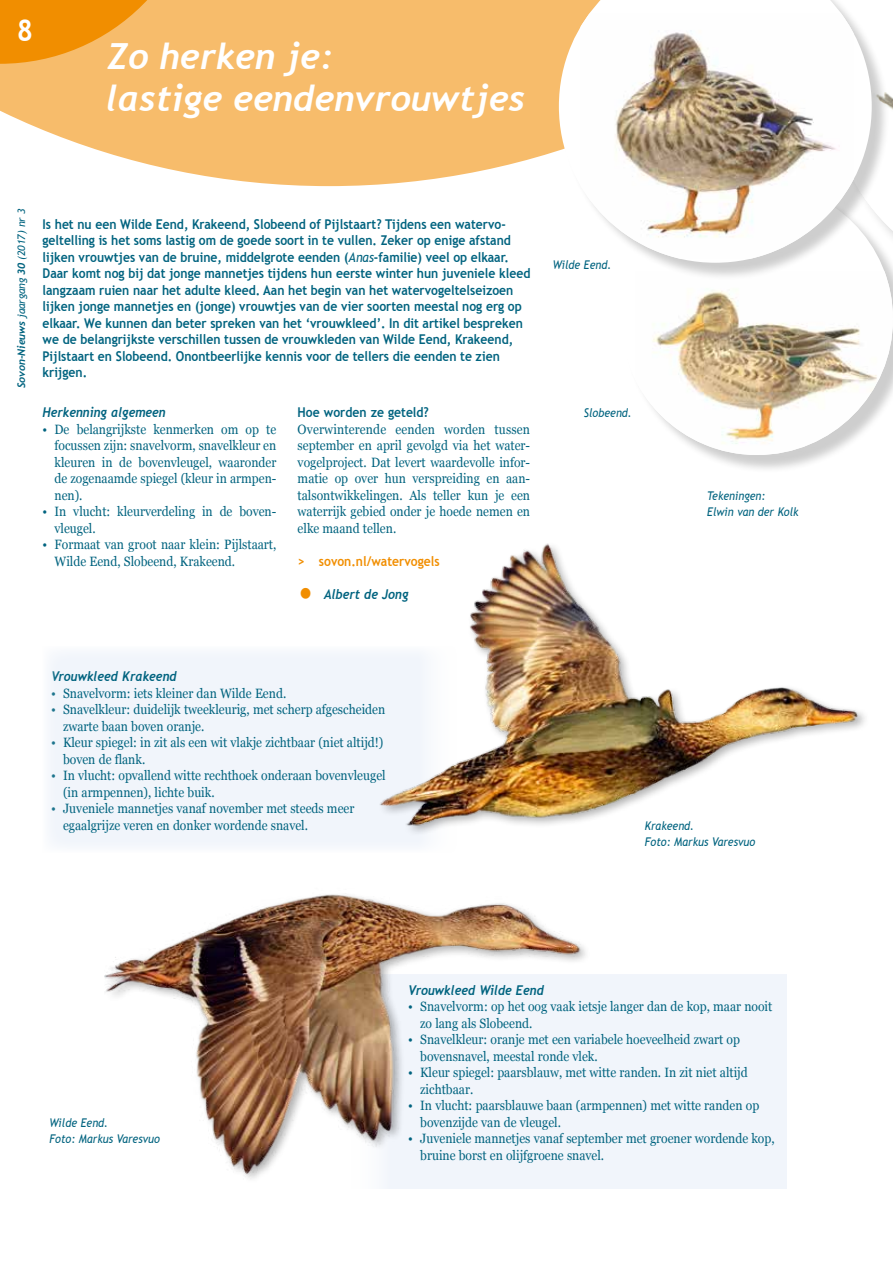
<style>
.page{position:relative;width:893px;height:1263px;background:#fff}
.page>*{position:absolute;margin:0;border:0;box-sizing:border-box;transform-origin:0 0}
.t1{font:italic 700 36px/42px "Trebuchet";color:#fff}
.t2{font:700 30px "Trebuchet MS";color:#fff;scale:.9 1}
.t3{font:13.5px/16.5px "Georgia";color:#00637f;scale:.9 1}
.t4{font:700 13.5px/16.5px "Trebuchet MS";color:#00637f;scale:.9 1}
.t5{font:italic 700 13.5px "Trebuchet";color:#00637f;scale:.9 1}
.t6{font:700 13.5px "Trebuchet MS";color:#f18e00;scale:.9 1}
.t7{font:italic 12px/16.5px "Trebuchet MS";color:#00637f;scale:.9 1}
.t8{font:italic 10.5px "Trebuchet MS";letter-spacing:-.01em;color:#00637f}
.s1{font-family:"Trebuchet";font-weight:700}
.s2{font-weight:400;font-style:italic}
.s3{font-family:"Trebuchet MS";font-style:normal;font-size:34.5px;color:#f18e00}
</style>
<div class="page">
<div style="left:623px;top:185px;width:270px;height:288px;background:#000;opacity:.2"></div>
<img style="left:635px;top:283px;width:258px;height:172px">
<div style="left:349px;top:974px;width:438px;height:214px;background:#f1f5fb"></div>
<svg style="left:0;top:0;width:531px;height:186px;fill:#f7bc6b"></svg>
<svg style="left:0;top:0;width:202px;height:64px"></svg>
<img style="left:104px;top:894px;width:491px;height:295px">
<div style="left:43px;top:646px;width:418px;height:207px;background:#f1f5fb"></div>
<img style="left:349px;top:543px;width:516px;height:310px">
<div style="left:832px;top:0;width:61px;height:307px;background:#fefefe"></div>
<svg style="left:531px;top:0;width:362px;height:283px"></svg>
<img style="left:890px;top:0;width:3px;height:231px">
<div style="left:561px;top:0;width:329px;height:282px;background:#000;opacity:.2"></div>
<svg style="left:559px;top:0;width:313px;height:263px"></svg>
<img style="left:580px;top:14px;width:274px;height:245px">
<h2 class="t2" style="left:17px;top:11px;width:19px">8</h2>
<h1 class="t1" style="left:106px;top:36px;width:420px">Zo herken je:<br>lastige eendenvrouwtjes</h1>
<p class="t8" style="left:15px;top:388px;width:181px;rotate:-90deg"><span class="s1">Sovon-Nieuws</span> jaargang <span class="s1">30</span> (2017) nr 3</p>
<p class="t4" style="left:43px;top:216px;width:544px">Is het nu een Wilde Eend, Krakeend, Slobeend of Pijlstaart? Tijdens een watervo&shy;geltelling is het soms lastig om de goede soort in te vullen. Zeker op enige afstand lijken vrouwtjes van de bruine, middelgrote eenden (<span class="s2">Anas</span>-familie) veel op elkaar.<br>Daar komt nog bij dat jonge mannetjes tijdens hun eerste winter hun juveniele kleed langzaam ruien naar het adulte kleed. Aan het begin van het watervogeltelseizoen lijken jonge mannetjes en (jonge) vrouwtjes van de vier soorten meestal nog erg op elkaar. We kunnen dan beter spreken van het ‘vrouwkleed’. In dit artikel bespreken we de belangrijkste verschillen tussen de vrouwkleden van Wilde Eend, Krakeend, Pijlstaart en Slobeend. Onontbeerlijke kennis voor de tellers die eenden te zien krijgen.</p>
<p class="t7" style="left:553px;top:256px;width:67px">Wilde Eend.</p>
<p class="t5" style="left:43px;top:404px;width:138px">Herkenning algemeen</p>
<p class="t3" style="left:55px;top:420px;width:248px;text-align:justify;text-indent:-12px">• De belangrijkste kenmerken om op te focussen zijn: snavelvorm, snavelkleur en kleuren in de bovenvleugel, waaronder de zogenaamde spiegel (kleur in armpen&shy;nen).</p>
<p class="t3" style="left:55px;top:503px;width:248px;text-indent:-12px">• In vlucht: kleurverdeling in de boven&shy;vleugel.</p>
<p class="t3" style="left:55px;top:536px;width:248px;text-indent:-12px">• Formaat van groot naar klein: Pijlstaart,<br>Wilde Eend, Slobeend, Krakeend.</p>
<p class="t4" style="left:298px;top:404px;width:147px">Hoe worden ze geteld?</p>
<p class="t7" style="left:584px;top:405px;width:55px">Slobeend.</p>
<p class="t3" style="left:298px;top:420px;width:260px;text-align:justify">Overwinterende eenden worden tussen september en april gevolgd via het water&shy;vogelproject. Dat levert waardevolle infor&shy;matie op over hun verspreiding en aan&shy;talsontwikkelingen. Als teller kun je een waterrijk gebied onder je hoede nemen en elke maand tellen.</p>
<p class="t6" style="left:298px;top:552px;width:159px">&gt; sovon.nl/watervogels</p>
<p class="t5" style="left:298px;top:585px;width:125px"><span class="s3">•</span> Albert de Jong</p>
<p class="t7" style="left:707px;top:487px;width:103px">Tekeningen:<br>Elwin van der Kolk</p>
<p class="t5" style="left:51px;top:668px;width:141px">Vrouwkleed Krakeend</p>
<p class="t3" style="left:51px;top:684px;width:263px">• Snavelvorm: iets kleiner dan Wilde Eend.</p>
<p class="t3" style="left:63px;top:701px;width:359px;text-indent:-12px">• Snavelkleur: duidelijk tweekleurig, met scherp afgescheiden zwarte baan boven oranje.</p>
<p class="t3" style="left:63px;top:734px;width:357px;text-indent:-12px">• Kleur spiegel: in zit als een wit vlakje zichtbaar (niet altijd!) boven de flank.</p>
<p class="t3" style="left:63px;top:767px;width:360px;text-indent:-12px">• In vlucht: opvallend witte rechthoek onderaan bovenvleugel (in armpennen), lichte buik.</p>
<p class="t3" style="left:63px;top:800px;width:325px;text-indent:-12px">• Juveniele mannetjes vanaf november met steeds meer egaalgrijze veren en donker wordende snavel.</p>
<p class="t7" style="left:645px;top:817px;width:124px">Krakeend.<br>Foto: Markus Varesvuo</p>
<p class="t7" style="left:50px;top:1114px;width:124px">Wilde Eend.<br>Foto: Markus Varesvuo</p>
<p class="t5" style="left:408px;top:981px;width:152px">Vrouwkleed Wilde Eend</p>
<p class="t3" style="left:420px;top:998px;width:393px;text-indent:-12px">• Snavelvorm: op het oog vaak ietsje langer dan de kop, maar nooit zo lang als Slobeend.</p>
<p class="t3" style="left:420px;top:1031px;width:357px;text-indent:-12px">• Snavelkleur: oranje met een variabele hoeveelheid zwart op bovensnavel, meestal ronde vlek.</p>
<p class="t3" style="left:420px;top:1064px;width:365px;text-indent:-12px">• Kleur spiegel: paarsblauw, met witte randen. In zit niet altijd zichtbaar.</p>
<p class="t3" style="left:420px;top:1097px;width:378px;text-indent:-12px">• In vlucht: paarsblauwe baan (armpennen) met witte randen op bovenzijde van de vleugel.</p>
<p class="t3" style="left:420px;top:1130px;width:395px;text-indent:-12px">• Juveniele mannetjes vanaf september met groener wordende kop, bruine borst en olijfgroene snavel.</p>
</div>
